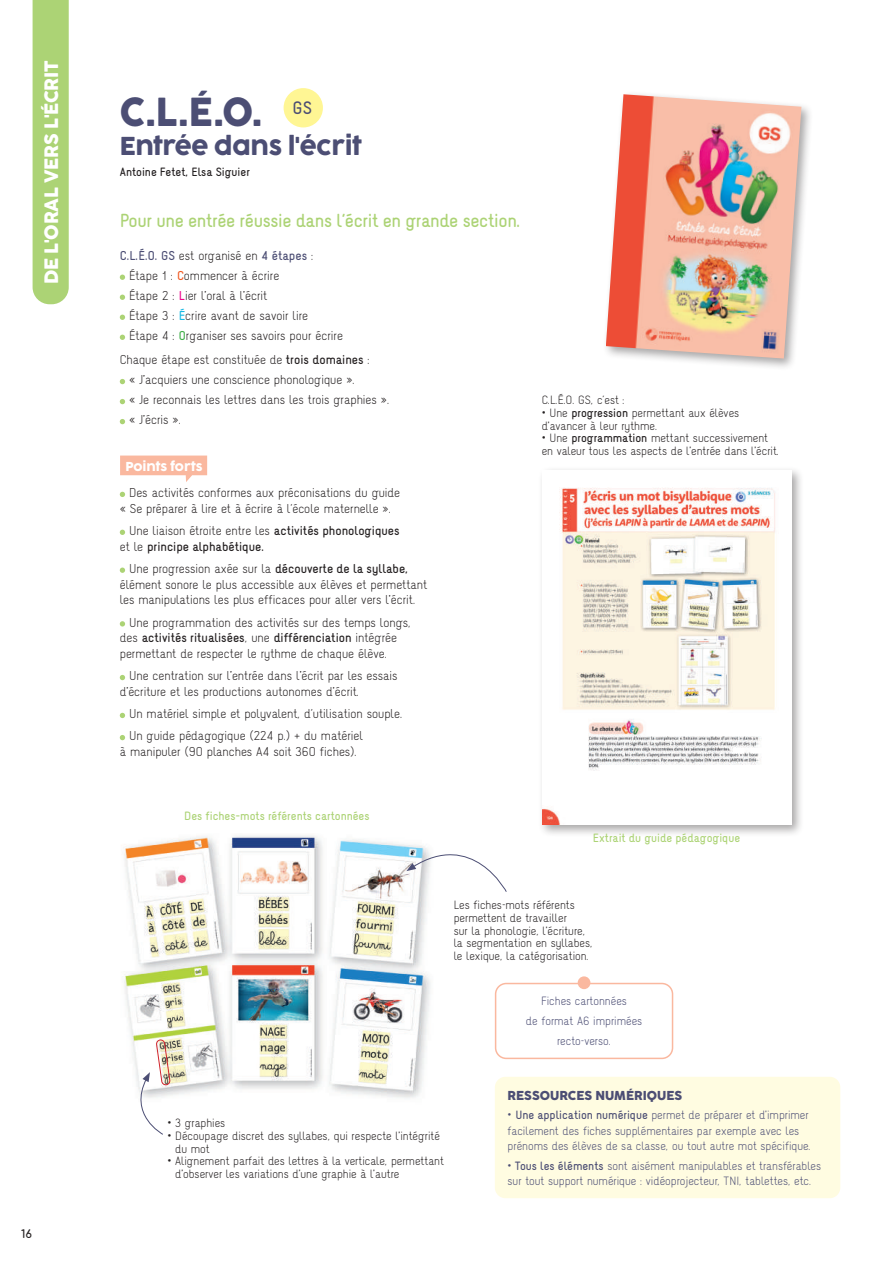
<style>
.page{position:relative;width:894px;height:1264px;background:#fff}
.page>*{position:absolute;margin:0;border:0;box-sizing:border-box;transform-origin:0 0}
.t1{font:37.5px "Cocogoose Pro";color:#4c4e74;scale:.95 1}
.t2{font:24px "Cocogoose Pro";letter-spacing:-.01em;color:#4c4e74}
.t3{font:18px "Cocogoose Pro";letter-spacing:-.01em;color:#fff}
.t4{font:16.5px "Naiv Bold Text";letter-spacing:-.02em;color:#acd375}
.t5{font:15.75px "Naiv Bold Text";color:#4c4e74}
.t6{font:12px "Cocogoose Pro";color:#4c4e74}
.t7{font:12px "Cocogoose Pro";color:#fff}
.t8{font:11.25px/20px "Naiv Thin Text";color:#231f20}
.t9{font:11.25px "Naiv Bold Text";color:#231f20}
.t10{font:11.25px "Naiv Bold Text";color:#4c4e74}
.t11{font:700 11.25px "Comfortaa";color:#231f20}
.t12{font:10.5px/12.6px "Naiv Thin Text";color:#231f20}
.t13{font:10.5px/15.5px "Naiv Thin Text";color:#4c4e74}
.t14{font:10.5px "Naiv Bold Text";color:#acd375}
.t15{font:10.5px "Naiv Bold Text";color:#231f20}
.s1{font-family:"Naiv Thin Text";color:#231f20}
.s2{font-family:"Naiv Bold Text";color:#f15921}
.s3{font-family:"Naiv Bold Text";color:#ed028c}
.s4{font-family:"Naiv Bold Text";color:#16b8e3}
.s5{font-family:"Naiv Bold Text";color:#40ae49}
.s6{font-family:"Naiv Bold Text"}
.s7{font-family:"Naiv Thin Text"}
</style>
<div class="page">
<div style="left:33px;top:0;width:36px;height:304px;background:#acd375"></div>
<svg style="left:120px;top:455px;width:87px;height:27px"></svg>
<svg style="left:120px;top:491px;width:5px;height:6px"></svg>
<svg style="left:120px;top:529px;width:5px;height:6px"></svg>
<svg style="left:120px;top:567px;width:5px;height:5px"></svg>
<svg style="left:120px;top:621px;width:5px;height:5px"></svg>
<svg style="left:120px;top:674px;width:5px;height:6px"></svg>
<svg style="left:120px;top:712px;width:5px;height:6px"></svg>
<svg style="left:120px;top:735px;width:5px;height:5px"></svg>
<img style="left:122px;top:835px;width:309px;height:263px">
<svg style="left:120px;top:274px;width:5px;height:6px"></svg>
<svg style="left:120px;top:294px;width:5px;height:6px"></svg>
<svg style="left:120px;top:314px;width:5px;height:6px"></svg>
<svg style="left:120px;top:334px;width:5px;height:6px"></svg>
<svg style="left:120px;top:379px;width:5px;height:5px"></svg>
<svg style="left:120px;top:399px;width:5px;height:5px"></svg>
<svg style="left:120px;top:419px;width:5px;height:5px"></svg>
<div style="left:602px;top:90px;width:211px;height:280px;background:#231f20;opacity:.4"></div>
<img style="left:606px;top:94px;width:195px;height:264px">
<div style="left:538px;top:466px;width:266px;height:370px;background:#231f20;opacity:.4"></div>
<img style="left:542px;top:470px;width:249px;height:354px">
<svg style="left:406px;top:835px;width:101px;height:56px"></svg>
<div style="left:495px;top:1076px;width:345px;height:121px;background:#fffce1;border-radius:11px"></div>
<div style="left:495px;top:982px;width:178px;height:76px;border:2px solid #fab89f;border-radius:11px"></div>
<div style="left:577px;top:976px;width:13px;height:12px;background:#fab89f;border-radius:50%"></div>
<div style="left:283px;top:88px;width:40px;height:39px;background:#fff694;border-radius:50%"></div>
<svg style="left:128px;top:1038px;width:42px;height:96px"></svg>
<h3 class="t3" style="left:37px;top:284px;width:225px;rotate:-90deg">DE L'ORAL VERS L'ÉCRIT</h3>
<p class="t11" style="left:21px;top:1223px;width:12px">16</p>
<h1 class="t1" style="left:120px;top:81px;width:151px">C.L.É.O.</h1>
<h2 class="t2" style="left:120px;top:126px;width:243px">Entrée dans l'écrit</h2>
<p class="t15" style="left:120px;top:165px;width:132px">Antoine Fetet, Elsa Siguier</p>
<h3 class="t4" style="left:120px;top:210px;width:402px">Pour une entrée réussie dans l'écrit en grande section.</h3>
<p class="t10" style="left:120px;top:248px;width:195px">C.L.É.O. GS <span class="s1">est organisé en</span> 4 étapes <span class="s1">:</span></p>
<p class="t8" style="left:129px;top:265px;width:215px">Étape 1 : <span class="s2">C</span>ommencer à écrire<br>Étape 2 : <span class="s3">L</span>ier l’oral à l’écrit<br>Étape 3 : <span class="s4">É</span>crire avant de savoir lire<br>Étape 4 : <span class="s5">O</span>rganiser ses savoirs pour écrire</p>
<p class="t8" style="left:129px;top:350px;width:262px;text-indent:-9px">Chaque étape est constituée de <span class="s6">trois domaines</span> :<br>« J’acquiers une conscience phonologique ».<br>« Je reconnais les lettres dans les trois graphies ». « J’écris ».</p>
<h3 class="t5" style="left:292px;top:98px;width:21px">GS</h3>
<p class="t7" style="left:125px;top:456px;width:79px">Points forts</p>
<p class="t8" style="left:120px;top:484px;width:282px;line-height:15.8px;text-indent:9px">Des activités conformes aux préconisations du guide « Se préparer à lire et à écrire à l'école maternelle ».</p>
<p class="t8" style="left:129px;top:520px;width:272px">Une liaison étroite entre les <span class="s6">activités phonologiques</span></p>
<p class="t9" style="left:120px;top:539px;width:146px"><span class="s7">et le</span> principe alphabétique.</p>
<p class="t8" style="left:120px;top:560px;width:309px;line-height:15.8px;text-indent:9px">Une progression axée sur la <span class="s6">découverte de la syllabe, </span>élément sonore le plus accessible aux élèves et permettant les manipulations les plus efficaces pour aller vers l’écrit.</p>
<p class="t8" style="left:129px;top:612px;width:283px">Une programmation des activités sur des temps longs,</p>
<p class="t9" style="left:120px;top:630px;width:279px"><span class="s7">des</span> activités ritualisées<span class="s7">, une</span> différenciation <span class="s7">intégrée</span></p>
<p class="t8" style="left:129px;top:642px;width:270px;line-height:22.2px;text-indent:-9px">permettant de respecter le rythme de chaque élève.<br>Une centration sur l’entrée dans l’écrit par les essais</p>
<p class="t8" style="left:129px;top:680px;width:275px;line-height:22.2px;text-indent:-9px">d’écriture et les productions autonomes d’écrit.<br>Un matériel simple et polyvalent, d'utilisation souple.<br>Un guide pédagogique (224 p.) + du matériel</p>
<p class="t8" style="left:120px;top:741px;width:238px">à manipuler (90 planches A4 soit 360 fiches).</p>
<p class="t14" style="left:184px;top:809px;width:187px">Des fiches-mots référents cartonnées</p>
<p class="t12" style="left:541px;top:394px;width:84px">C.L.É.O. GS, c'est :</p>
<p class="t12" style="left:541px;top:406px;width:199px">• Une <span class="s6">progression</span> permettant aux élèves d’avancer à leur rythme.</p>
<p class="t12" style="left:541px;top:431px;width:239px">• Une <span class="s6">programmation</span> mettant successivement en valeur tous les aspects de l’entrée dans l’écrit.</p>
<p class="t14" style="left:593px;top:830px;width:149px">Extrait du guide pédagogique</p>
<p class="t12" style="left:453px;top:898px;width:140px">Les fiches-mots référents permettent de travailler<br>sur la phonologie, l’écriture, la segmentation en syllabes, le lexique, la catégorisation.</p>
<p class="t12" style="left:167px;top:1116px;width:59px">• 3 graphies</p>
<p class="t12" style="left:175px;top:1129px;width:266px;text-indent:-8px">• Découpage discret des syllabes, qui respecte l’intégrité du mot</p>
<p class="t12" style="left:175px;top:1154px;width:270px;text-indent:-8px">• Alignement parfait des lettres à la verticale, permettant d’observer les variations d’une graphie à l’autre</p>
<p class="t13" style="left:526px;top:991px;width:118px;line-height:19.6px;text-align:center">Fiches cartonnées<br>de format A6 imprimées recto-verso.</p>
<p class="t6" style="left:507px;top:1085px;width:176px">RESSOURCES NUMÉRIQUES</p>
<p class="t13" style="left:507px;top:1107px;width:305px">• <span class="s6">Une application numérique</span> permet de préparer et d’imprimer facilement des fiches supplémentaires par exemple avec les prénoms des élèves de sa classe, ou tout autre mot spécifique.</p>
<p class="t13" style="left:507px;top:1157px;width:315px">• <span class="s6">Tous les éléments</span> sont aisément manipulables et transférables sur tout support numérique : vidéoprojecteur, TNI, tablettes, etc.</p>
</div>
